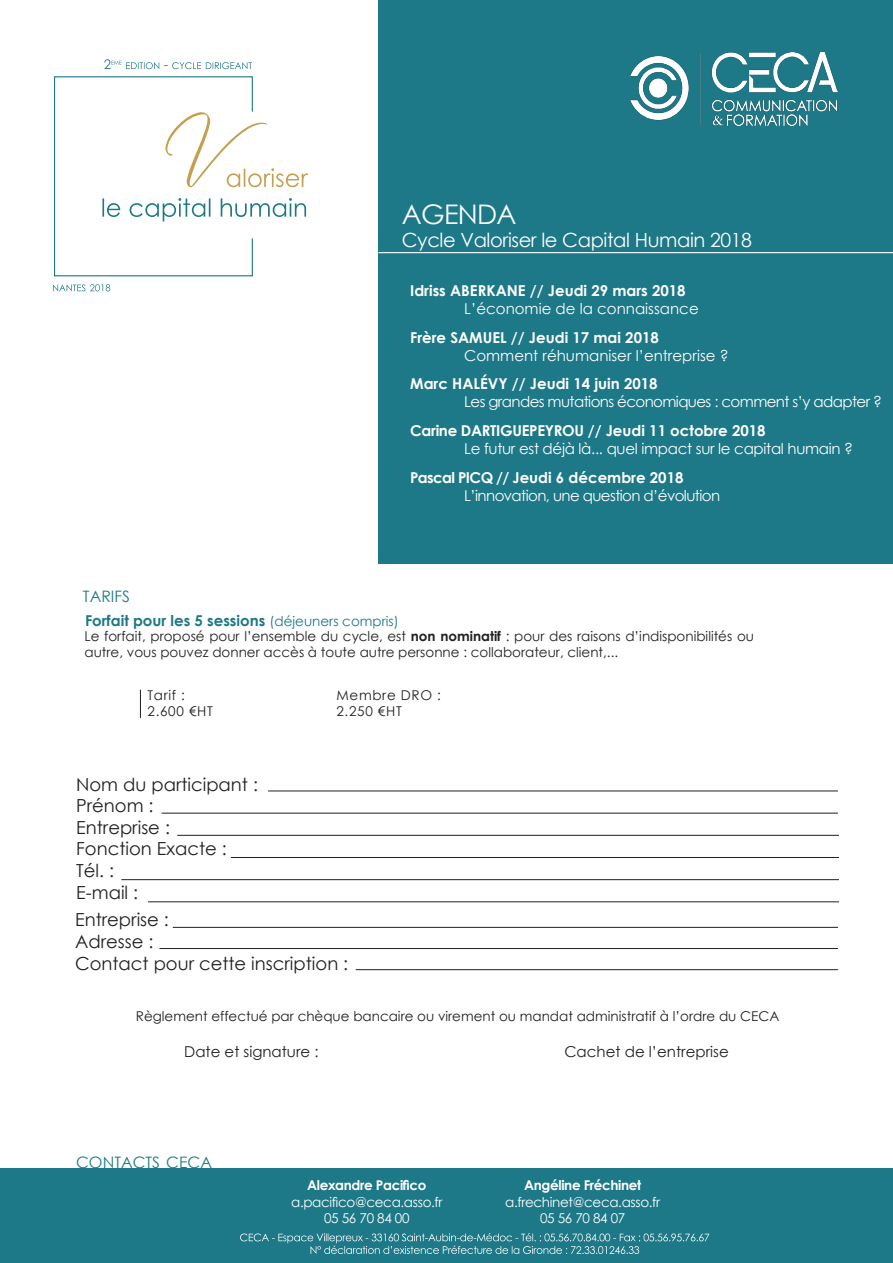
<style>
.page{position:relative;width:893px;height:1263px;background:#fff}
.page>*{position:absolute;margin:0;border:0;box-sizing:border-box;transform-origin:0 0}
.t1{font:27px "Century Gothic";letter-spacing:-.025em;color:#fff}
.t2{font:19.5px "Century Gothic";letter-spacing:-.02em;color:#fff}
.t3{font:18px/21.6px "Century Gothic";color:#231f20}
.t4{font:15.75px "Century Gothic";color:#1d7887}
.t5{font:700 15px "Century Gothic";color:#fff}
.t6{font:15px "Century Gothic";letter-spacing:-.04em;color:#fff}
.t7{font:15px "Century Gothic";color:#fff}
.t8{font:15px "Century Gothic";letter-spacing:-.02em;color:#fff}
.t9{font:700 15px "Century Gothic";color:#1d7887}
.t10{font:700 15px "Century Gothic";letter-spacing:-.02em;color:#fff}
.t11{font:15px "Century Gothic";color:#231f20}
.t12{font:13.5px/16.2px "Century Gothic";color:#231f20}
.t13{font:13.5px "Century Gothic";letter-spacing:-.025em;color:#fff}
.t14{font:700 13.5px "Century Gothic";letter-spacing:-.025em;color:#fff}
.t15{font:13.5px "Century Gothic";letter-spacing:.05em;color:#231f20}
.s1{font-weight:700}
.s2{font-weight:400;font-size:13.5px}
</style>
<div class="page">
<div style="left:378px;top:0;width:515px;height:564px;background:#1d7887"></div>
<div style="left:0;top:1169px;width:893px;height:94px;background:#1d7887"></div>
<img style="left:631px;top:52px;width:207px;height:73px">
<hr style="left:268px;top:790px;width:570px;height:1px;background:#231f20">
<hr style="left:162px;top:813px;width:676px;height:1px;background:#231f20">
<hr style="left:177px;top:835px;width:662px;height:1px;background:#231f20">
<hr style="left:231px;top:857px;width:608px;height:1px;background:#231f20">
<hr style="left:121px;top:879px;width:718px;height:1px;background:#231f20">
<hr style="left:148px;top:901px;width:691px;height:1px;background:#231f20">
<hr style="left:173px;top:927px;width:665px;height:1px;background:#231f20">
<hr style="left:159px;top:948px;width:679px;height:1px;background:#231f20">
<svg style="left:240px;top:1233px;width:469px;height:21px"></svg>
<hr style="left:356px;top:969px;width:482px;height:1px;background:#231f20">
<hr style="left:378px;top:252px;width:515px;height:1px;background:#fff">
<svg style="left:54px;top:76px;width:254px;height:201px"></svg>
<svg style="left:140px;top:690px;width:1px;height:28px"></svg>
<svg style="left:53px;top:284px;width:57px;height:7px"></svg>
<svg style="left:104px;top:59px;width:148px;height:10px"></svg>
<p class="t1" style="left:402px;top:195px;width:116px">AGENDA</p>
<p class="t2" style="left:402px;top:226px;width:352px">Cycle Valoriser le Capital Humain 2018</p>
<p class="t5" style="left:410px;top:279px;width:277px">Idriss ABERKANE // Jeudi 29 mars 2018</p>
<p class="t7" style="left:464px;top:298px;width:236px">L’économie de la connaissance</p>
<p class="t5" style="left:410px;top:326px;width:250px">Frère SAMUEL // Jeudi 17 mai 2018</p>
<p class="t7" style="left:464px;top:345px;width:266px">Comment réhumaniser l’entreprise ?</p>
<p class="t5" style="left:410px;top:372px;width:249px">Marc HALÉVY // Jeudi 14 juin 2018</p>
<p class="t6" style="left:464px;top:391px;width:419px">Les grandes mutations économiques : comment s’y adapter ?</p>
<p class="t10" style="left:410px;top:419px;width:357px">Carine DARTIGUEPEYROU // Jeudi 11 octobre 2018</p>
<p class="t8" style="left:464px;top:438px;width:390px">Le futur est déjà là... quel impact sur le capital humain ?</p>
<p class="t5" style="left:410px;top:466px;width:275px">Pascal PICQ // Jeudi 6 décembre 2018</p>
<p class="t6" style="left:464px;top:485px;width:257px">L’innovation, une question d’évolution</p>
<p class="t4" style="left:83px;top:585px;width:48px">TARIFS</p>
<p class="t12" style="left:85px;top:628px;width:671px">Le forfait, proposé pour l’ensemble du cycle, est <span class="s1">non nominatif</span> : pour des raisons d’indisponibilités ou autre, vous pouvez donner accès à toute autre personne : collaborateur, client,...</p>
<p class="t9" style="left:85px;top:609px;width:315px">Forfait pour les 5 sessions <span class="s2">(déjeuners compris)</span></p>
<p class="t12" style="left:148px;top:686px;width:39px">Tarif :</p>
<p class="t12" style="left:148px;top:703px;width:67px">2.600 €HT</p>
<p class="t15" style="left:336px;top:685px;width:106px">Membre DRO :</p>
<p class="t12" style="left:336px;top:703px;width:67px">2.250 €HT</p>
<p class="t3" style="left:76px;top:773px;width:183px">Nom du participant :</p>
<p class="t3" style="left:76px;top:795px;width:79px">Prénom :</p>
<p class="t3" style="left:76px;top:816px;width:95px">Entreprise :</p>
<p class="t3" style="left:76px;top:838px;width:152px">Fonction Exacte :</p>
<p class="t3" style="left:76px;top:859px;width:39px">Tél. :</p>
<p class="t3" style="left:76px;top:881px;width:63px">E-mail :</p>
<p class="t3" style="left:75px;top:909px;width:95px">Entreprise :<br>Adresse :</p>
<p class="t3" style="left:75px;top:952px;width:275px">Contact pour cette inscription :</p>
<p class="t12" style="left:136px;top:1008px;width:645px">Règlement effectué par chèque bancaire ou virement ou mandat administratif à l’ordre du CECA</p>
<p class="t11" style="left:184px;top:1041px;width:136px">Date et signature :</p>
<p class="t11" style="left:564px;top:1041px;width:166px">Cachet de l’entreprise</p>
<p class="t4" style="left:76px;top:1151px;width:137px">CONTACTS CECA</p>
<p class="t14" style="left:307px;top:1175px;width:121px">Alexandre Pacifico</p>
<p class="t13" style="left:291px;top:1192px;width:153px">a.pacifico@ceca.asso.fr</p>
<p class="t13" style="left:324px;top:1208px;width:87px">05 56 70 84 00</p>
<p class="t14" style="left:524px;top:1175px;width:119px">Angéline Fréchinet</p>
<p class="t13" style="left:505px;top:1192px;width:157px">a.frechinet@ceca.asso.fr</p>
<p class="t13" style="left:540px;top:1208px;width:87px">05 56 70 84 07</p>
</div>
